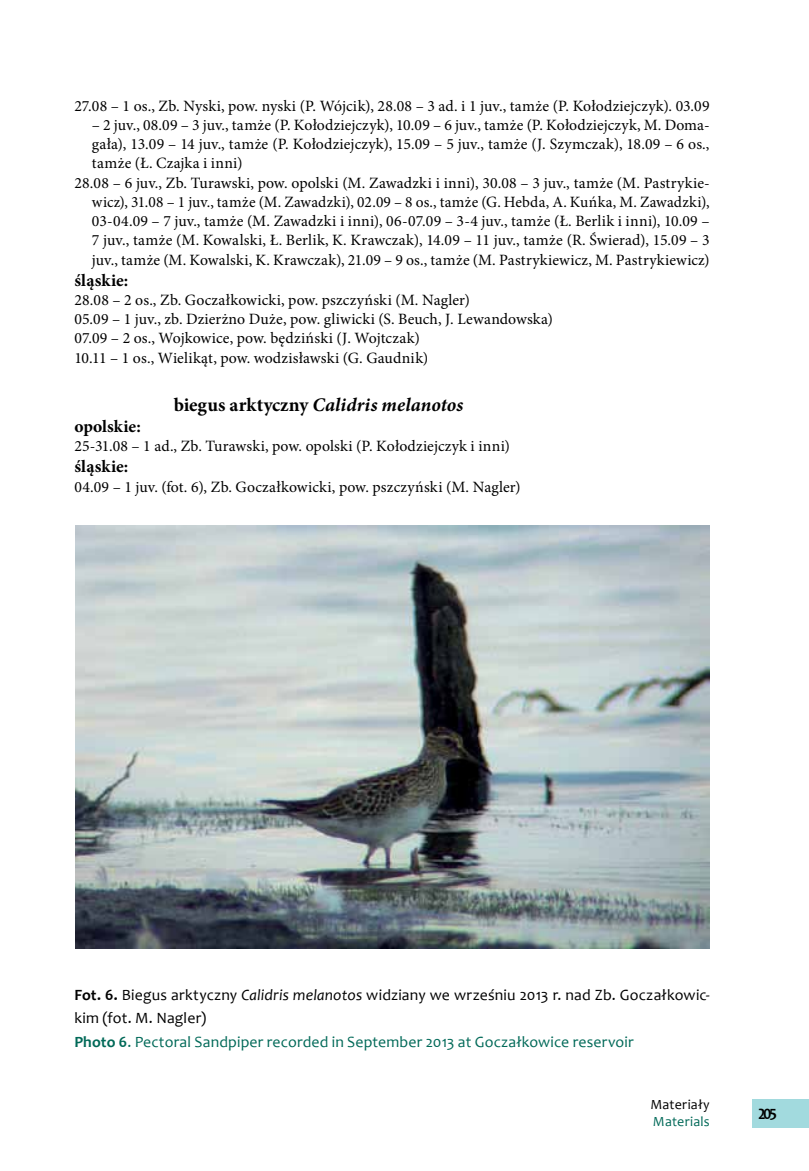
<style>
.page{position:relative;width:809px;height:1171px;background:#fff}
.page>*{position:absolute;margin:0;border:0;box-sizing:border-box;transform-origin:0 0}
.t1{font:italic 700 19.25px "Minion Pro";letter-spacing:.005em;color:#000}
.t2{font:700 17.5px "Minion Pro";letter-spacing:.005em;color:#000}
.t3{font:15.75px/19.2px "Minion Pro";letter-spacing:.01em;color:#000}
.t4{font:15.75px/23.1px "Candara";letter-spacing:.01em;color:#000}
.t5{font:700 15.75px "Candara";color:#000}
.t6{font:14px "Candara";letter-spacing:.02em;color:#000}
.t7{font:14px "Candara";letter-spacing:.015em;color:#006958}
.s1{font-style:normal}
.s2{font-weight:700}
.s3{font-style:italic}
.s4{font-weight:700;color:#006958}
.s5{color:#006958}
</style>
<div class="page">
<div style="left:752px;top:1099px;width:57px;height:28px;background:#a2dade"></div>
<img style="left:75px;top:526px;width:634px;height:422px">
<p class="t3" style="left:74px;top:96px;width:636px">27.08 – 1 os., Zb. Nyski, pow. nyski (P. Wójcik), 28.08 – 3 ad. i 1 juv., tamże (P. Kołodziejczyk). 03.09</p>
<p class="t3" style="left:92px;top:115px;width:619px">– 2 juv., 08.09 – 3 juv., tamże (P. Kołodziejczyk), 10.09 – 6 juv., tamże (P. Kołodziejczyk, M. Doma-</p>
<p class="t3" style="left:92px;top:135px;width:619px">gała), 13.09 – 14 juv., tamże (P. Kołodziejczyk), 15.09 – 5 juv., tamże (J. Szymczak), 18.09 – 6 os.,</p>
<p class="t3" style="left:92px;top:154px;width:152px">tamże (Ł. Czajka i inni)</p>
<p class="t3" style="left:74px;top:173px;width:636px">28.08 – 6 juv., Zb. Turawski, pow. opolski (M. Zawadzki i inni), 30.08 – 3 juv., tamże (M. Pastrykie-</p>
<p class="t3" style="left:92px;top:192px;width:619px">wicz), 31.08 – 1 juv., tamże (M. Zawadzki), 02.09 – 8 os., tamże (G. Hebda, A. Kuńka, M. Zawadzki),</p>
<p class="t3" style="left:92px;top:212px;width:619px">03-04.09 – 7 juv., tamże (M. Zawadzki i inni), 06-07.09 – 3-4 juv., tamże (Ł. Berlik i inni), 10.09 –</p>
<p class="t3" style="left:92px;top:231px;width:619px">7 juv., tamże (M. Kowalski, Ł. Berlik, K. Krawczak), 14.09 – 11 juv., tamże (R. Świerad), 15.09 – 3</p>
<p class="t3" style="left:92px;top:250px;width:619px">juv., tamże (M. Kowalski, K. Krawczak), 21.09 – 9 os., tamże (M. Pastrykiewicz, M. Pastrykiewicz)</p>
<p class="t2" style="left:74px;top:268px;width:55px">śląskie:</p>
<p class="t3" style="left:74px;top:290px;width:480px">28.08 – 2 os., Zb. Goczałkowicki, pow. pszczyński (M. Nagler)<br>05.09 – 1 juv., zb. Dzierżno Duże, pow. gliwicki (S. Beuch, J. Lewandowska)<br>07.09 – 2 os., Wojkowice, pow. będziński (J. Wojtczak)<br>10.11 – 1 os., Wielikąt, pow. wodzisławski (G. Gaudnik)</p>
<p class="t1" style="left:174px;top:391px;width:291px"><span class="s1">biegus arktyczny</span> Calidris melanotos</p>
<p class="t2" style="left:74px;top:414px;width:68px">opolskie:</p>
<p class="t3" style="left:74px;top:437px;width:437px">25-31.08 – 1 ad., Zb. Turawski, pow. opolski (P. Kołodziejczyk i inni)</p>
<p class="t2" style="left:74px;top:454px;width:55px">śląskie:</p>
<p class="t3" style="left:74px;top:477px;width:447px">04.09 – 1 juv. (fot. 6), Zb. Goczałkowicki, pow. pszczyński (M. Nagler)</p>
<p class="t4" style="left:74px;top:983px;width:636px"><span class="s2">Fot. 6.</span> Biegus arktyczny <span class="s3">Calidris melanotos</span> widziany we wrześniu 2013 r. nad Zb. Goczałkowic&shy;kim (fot. M. Nagler)<br><span class="s4">Photo 6</span><span class="s5">. Pectoral Sandpiper recorded in September 2013 at Goczałkowice reservoir</span></p>
<p class="t6" style="left:650px;top:1096px;width:61px">Materiały</p>
<p class="t7" style="left:653px;top:1112px;width:58px">Materials</p>
<p class="t5" style="left:758px;top:1103px;width:20px">205</p>
</div>
